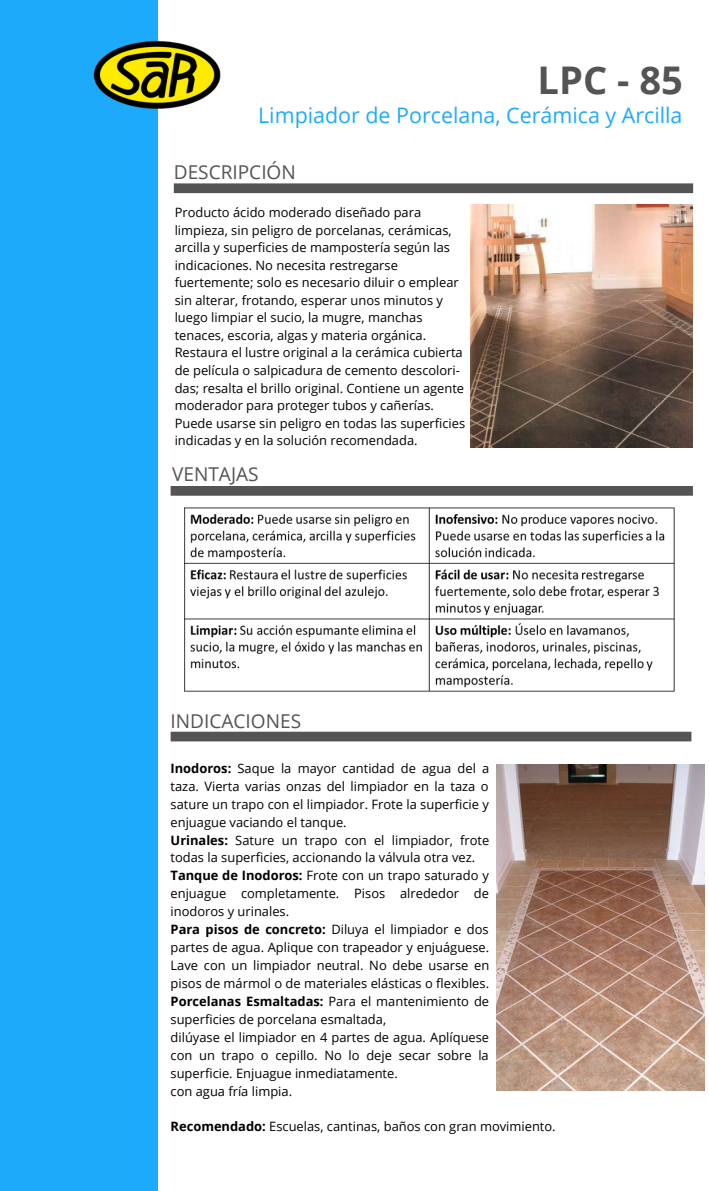
<style>
.page{position:relative;width:709px;height:1191px;background:#fff}
.page>*{position:absolute;margin:0;border:0;box-sizing:border-box;transform-origin:0 0}
.t1{font:700 38.1px "Open Sans";color:#545454}
.t2{font:21.4px "Open Sans";color:#1eaafa}
.t3{font:19.1px "Open Sans";color:#545454}
.t4{font:12.9px/17.5px "Open Sans";color:#000}
.s1{font-weight:700}
</style>
<div class="page">
<div style="left:0;top:0;width:158px;height:1190px;background:#1eaafa"></div>
<img style="left:93px;top:40px;width:128px;height:69px">
<svg style="left:174px;top:183px;width:519px;height:10px;background:#5b5b5b"></svg>
<div style="left:171px;top:486px;width:522px;height:9px;background:#545454"></div>
<svg style="left:171px;top:731px;width:520px;height:10px;background:#606060"></svg>
<img style="left:470px;top:204px;width:222px;height:243px">
<img style="left:496px;top:764px;width:208px;height:326px">
<img style="left:184px;top:507px;width:490px;height:185px">
<p class="t1" style="left:537px;top:53px;width:147px">LPC - 85</p>
<p class="t2" style="left:258px;top:100px;width:426px">Limpiador de Porcelana, Cerá mica y Arcilla</p>
<p class="t3" style="left:174px;top:159px;width:124px">DESCRIPCIÓN</p>
<p class="t4" style="left:175px;top:203px;width:286px">Producto ácido moderado diseñado para limpieza, sin peligro de porcelanas, cerá micas, arcilla y superficies de mampostería segú n las indicaciones. No necesita restregarse fuertemente; solo es necesario diluir o emplear sin alterar, frotando, esperar unos minutos y luego limpiar el sucio, la mugre, manchas tenaces, escoria, algas y materia orgá nica.</p>
<p class="t4" style="left:175px;top:343px;width:292px">Restaura el lustre original a la cerá mica cubierta de película o salpicadura de cemento descolori&shy;das; resalta el brillo original. Contiene un agente moderador para proteger tubos y cañerías.<br>Puede usarse sin peligro en todas las superficies indicadas y en la solución recomendada.</p>
<p class="t3" style="left:172px;top:461px;width:88px">VENTAJAS</p>
<p class="t3" style="left:171px;top:707px;width:132px">INDICACIONES</p>
<p class="t4" style="left:171px;top:758px;width:320px;line-height:17.9px;text-align:justify"><span class="s1">Inodoros:</span> Saque la mayor cantidad de agua del a taza. Vierta varias onzas del limpiador en la taza o sature un trapo con el limpiador. Frote la superficie y enjuague vaciando el tanque.</p>
<p class="t4" style="left:171px;top:830px;width:320px;line-height:17.9px"><span class="s1">Urinales:</span> Sature un trapo con el limpiador, frote todas la superficies, accionando la válvula otra vez.</p>
<p class="t4" style="left:171px;top:866px;width:320px;line-height:17.9px;text-align:justify"><span class="s1">Tanque de Inodoros:</span> Frote con un trapo saturado y enjuague completamente. Pisos alrededor de inodoros y urinales.</p>
<p class="t4" style="left:171px;top:920px;width:320px;line-height:17.9px;text-align:justify"><span class="s1">Para pisos de concreto:</span> Diluya el limpiador e dos partes de agua. Aplique con trapeador y enjuáguese.<br>Lave con un limpiador neutral. No debe usarse en pisos de mármol o de materiales elásticas o flexibles.</p>
<p class="t4" style="left:171px;top:992px;width:320px;line-height:17.9px"><span class="s1">Porcelanas Esmaltadas:</span> Para el mantenimiento de superficies de porcelana esmaltada,</p>
<p class="t4" style="left:171px;top:1027px;width:320px;line-height:17.9px;text-align:justify">dilúyase el limpiador en 4 partes de agua. Aplíquese con un trapo o cepillo. No lo deje secar sobre la superficie. Enjuague inmediatamente.</p>
<p class="t4" style="left:171px;top:1081px;width:123px">con agua fría limpia.</p>
<p class="t4" style="left:171px;top:1116px;width:387px"><span class="s1">Recomendado:</span> Escuelas, cantinas, baños con gran movimiento.</p>
</div>
